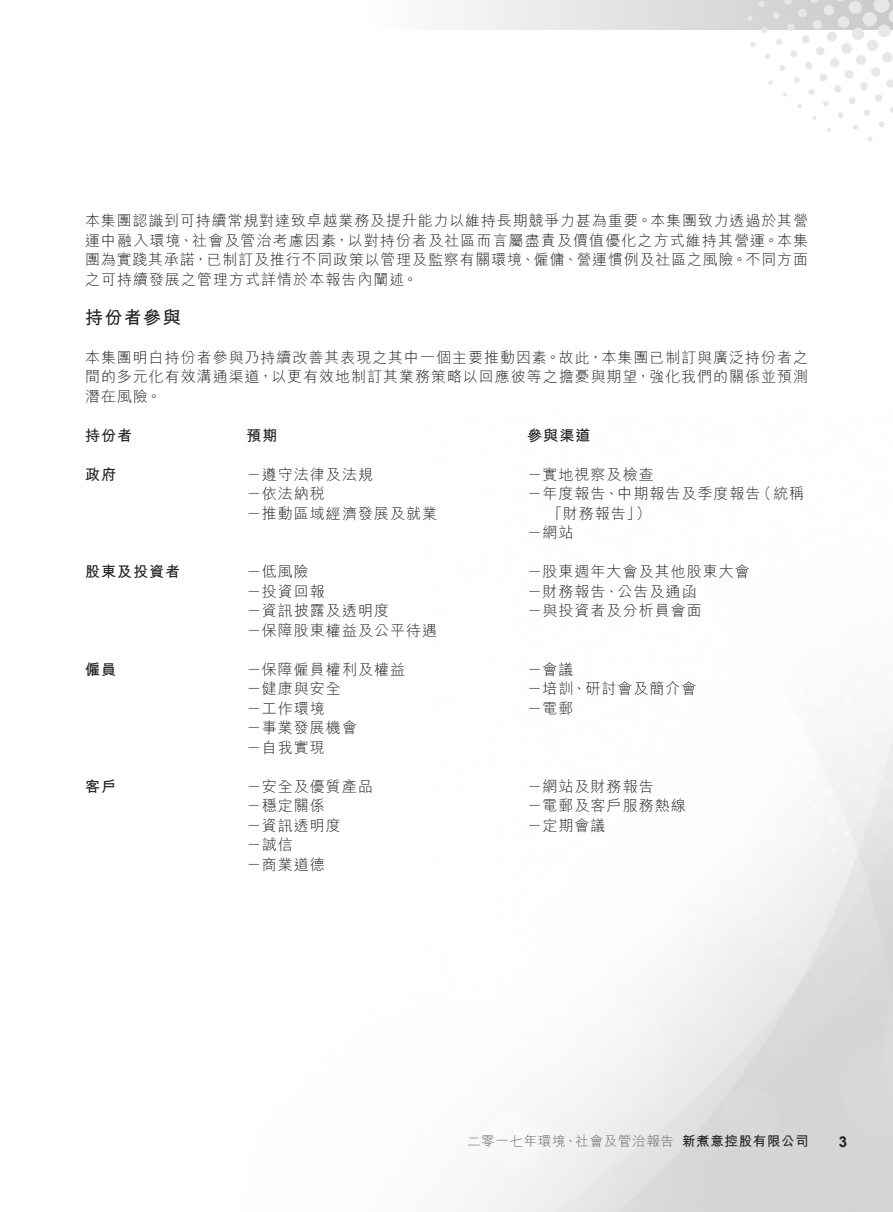
<style>
.page{position:relative;width:893px;height:1212px;background:#fff}
.page>*{position:absolute;margin:0;border:0;box-sizing:border-box;transform-origin:0 0}
.Heading_1{font:700 18px "M Hei HK";letter-spacing:.08em;color:#231f20}
.Body_Text{font:300 15px/19.5px "M Hei HK";letter-spacing:.07em;color:#231f20;text-align:justify}
.Body_Text-2{font:700 15px "M Hei HK";letter-spacing:.07em;color:#231f20}
.t1{font:700 15px "Arial";color:#231f20}
.t2{font:300 13.5px "M Hei HK";letter-spacing:.05em;color:#636366}
.s1{font-weight:700;color:#231f20}
</style>
<div class="page">
<svg style="left:452px;top:0;width:295px;height:30px"></svg>
<svg style="left:747px;top:0;width:146px;height:141px"></svg>
<p class="Body_Text" style="left:85px;top:211px;width:725px">本集團認識到可持續常規對達致卓越業務及提升能力以維持長期競爭力甚為重要。本集團致力透過於其營運中融入環境、社會及管治考慮因素，以對持份者及社區而言屬盡責及價值優化之方式維持其營運。本集團為實踐其承諾，已制訂及推行不同政策以管理及監察有關環境、僱傭、營運慣例及社區之風險。不同方面之可持續發展之管理方式詳情於本報告內闡述。</p>
<p class="Heading_1" style="left:85px;top:304px;width:97px">持份者參與</p>
<p class="Body_Text" style="left:85px;top:347px;width:724px">本集團明白持份者參與乃持續改善其表現之其中一個主要推動因素。故此，本集團已制訂與廣泛持份者之間的多元化有效溝通渠道，以更有效地制訂其業務策略以回應彼等之擔憂與期望，強化我們的關係並預測潛在風險。</p>
<p class="Body_Text-2" style="left:85px;top:424px;width:49px">持份者</p>
<p class="Body_Text-2" style="left:247px;top:424px;width:33px">預期</p>
<p class="Body_Text-2" style="left:527px;top:424px;width:65px">參與渠道</p>
<p class="Body_Text-2" style="left:85px;top:463px;width:33px">政府</p>
<p class="Body_Text" style="left:247px;top:464px;width:128px">－遵守法律及法規</p>
<p class="Body_Text" style="left:247px;top:484px;width:80px">－依法納稅</p>
<p class="Body_Text" style="left:247px;top:503px;width:192px">－推動區域經濟發展及就業</p>
<p class="Body_Text" style="left:527px;top:464px;width:128px">－實地視察及檢查</p>
<p class="Body_Text" style="left:547px;top:484px;width:258px;text-indent:-20px">－年度報告、中期報告及季度報告（統稱「財務報告」）</p>
<p class="Body_Text" style="left:527px;top:523px;width:48px">－網站</p>
<p class="Body_Text-2" style="left:85px;top:561px;width:97px">股東及投資者</p>
<p class="Body_Text" style="left:247px;top:562px;width:64px">－低風險</p>
<p class="Body_Text" style="left:247px;top:581px;width:80px">－投資回報</p>
<p class="Body_Text" style="left:247px;top:601px;width:144px">－資訊披露及透明度</p>
<p class="Body_Text" style="left:247px;top:620px;width:192px">－保障股東權益及公平待遇</p>
<p class="Body_Text-2" style="left:85px;top:658px;width:33px">僱員</p>
<p class="Body_Text" style="left:247px;top:659px;width:160px">－保障僱員權利及權益</p>
<p class="Body_Text" style="left:247px;top:679px;width:96px">－健康與安全</p>
<p class="Body_Text" style="left:247px;top:698px;width:80px">－工作環境</p>
<p class="Body_Text" style="left:247px;top:718px;width:112px">－事業發展機會</p>
<p class="Body_Text" style="left:247px;top:737px;width:80px">－自我實現</p>
<p class="Body_Text-2" style="left:85px;top:775px;width:33px">客戶</p>
<p class="Body_Text" style="left:247px;top:776px;width:128px">－安全及優質產品</p>
<p class="Body_Text" style="left:247px;top:796px;width:80px">－穩定關係</p>
<p class="Body_Text" style="left:247px;top:815px;width:96px">－資訊透明度</p>
<p class="Body_Text" style="left:247px;top:835px;width:48px">－誠信</p>
<p class="Body_Text" style="left:247px;top:854px;width:80px">－商業道德</p>
<p class="Body_Text" style="left:527px;top:562px;width:224px">－股東週年大會及其他股東大會</p>
<p class="Body_Text" style="left:527px;top:581px;width:171px">－財務報告、公告及通函</p>
<p class="Body_Text" style="left:527px;top:601px;width:176px">－與投資者及分析員會面</p>
<p class="Body_Text" style="left:527px;top:659px;width:48px">－會議</p>
<p class="Body_Text" style="left:527px;top:679px;width:171px">－培訓、研討會及簡介會</p>
<p class="Body_Text" style="left:527px;top:698px;width:48px">－電郵</p>
<p class="Body_Text" style="left:527px;top:776px;width:128px">－網站及財務報告</p>
<p class="Body_Text" style="left:527px;top:796px;width:160px">－電郵及客戶服務熱線</p>
<p class="Body_Text" style="left:527px;top:815px;width:80px">－定期會議</p>
<p class="t2" style="left:467px;top:1134px;width:343px">二零一七年環境、社會及管治報告 <span class="s1">新煮意控股有限公司</span></p>
<p class="t1" style="left:839px;top:1132px;width:10px">3</p>
</div>
